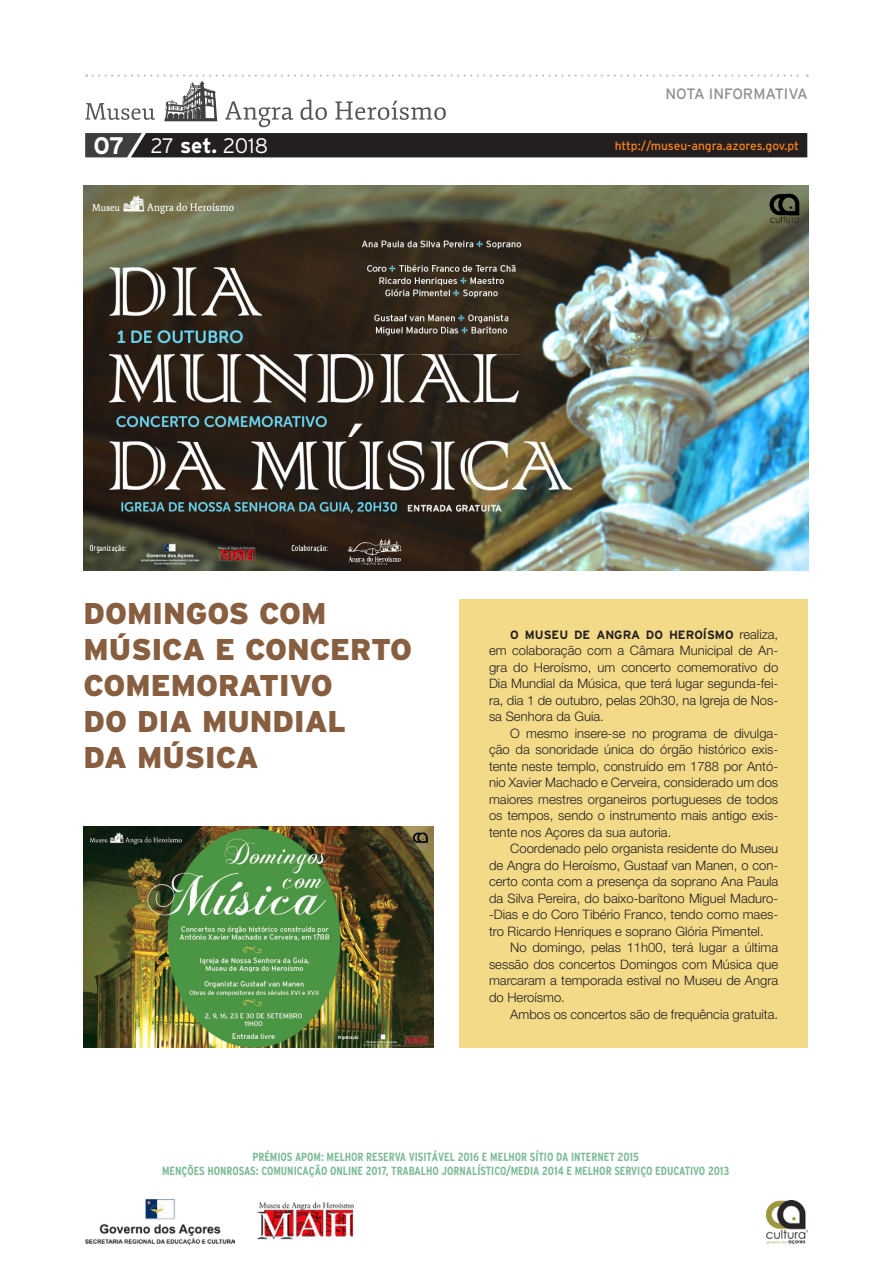
<style>
.page{position:relative;width:893px;height:1263px;background:#fff}
.page>*{position:absolute;margin:0;border:0;box-sizing:border-box;transform-origin:0 0}
.titulo-bd{font:900 30px/36px "Interstate";color:#875f40}
.num{font:700 24px "Interstate";color:#fff}
.Paragraph_Style_1{font:300 21px "Interstate";letter-spacing:-.01em;color:#fff}
.Paragraph_Style_1-2{font:15px "Interstate";color:#8d8f92}
.txt-tab{font:300 13.05px/16.5px "Helvetica Neue LT Std";color:#231f20;text-align:justify}
.Paragraph_Style_1-3{font:12px "Interstate";color:#fd841b}
.txt-tab-2{font:700 12px "Interstate";color:#231f20}
.Paragraph_Style_1-4{font:700 condensed 11.85px/13.5px "Interstate";letter-spacing:-.005em;color:#7dbb96;text-align:center}
.s1{font-weight:700}
.s2{font-family:"Helvetica Neue LT Std";font-weight:300;font-size:13.05px}
</style>
<div class="page">
<img style="left:84px;top:185px;width:724px;height:385px">
<img style="left:85px;top:1199px;width:149px;height:45px">
<img style="left:766px;top:1200px;width:41px;height:43px">
<img style="left:257px;top:1202px;width:97px;height:38px">
<svg style="left:85px;top:133px;width:722px;height:24px;background:#262223"></svg>
<svg style="left:85px;top:75px;width:723px;height:52px"></svg>
<div style="left:459px;top:599px;width:349px;height:449px;background:#f3da89"></div>
<img style="left:84px;top:827px;width:350px;height:221px">
<p class="Paragraph_Style_1-2" style="left:666px;top:85px;width:144px">NOTA INFORMATIVA</p>
<p class="num" style="left:94px;top:132px;width:32px">07</p>
<p class="Paragraph_Style_1-3" style="left:615px;top:139px;width:186px">http://museu-angra.azores.gov.pt</p>
<p class="Paragraph_Style_1" style="left:151px;top:134px;width:119px">27 <span class="s1">set.</span> 2018</p>
<p class="titulo-bd" style="left:84px;top:595px;width:330px">DOMINGOS COM<br>MÚSICA E CONCERTO<br>COMEMORATIVO<br>DO DIA MUNDIAL</p>
<p class="titulo-bd" style="left:84px;top:739px;width:177px">DA MÚSICA</p>
<p class="txt-tab-2" style="left:510px;top:628px;width:269px">O MUSEU DE ANGRA DO HEROÍSMO <span class="s2">realiza,</span></p>
<p class="txt-tab" style="left:489px;top:642px;width:291px">em colaboração com a Câmara Municipal de An&shy;gra do Heroísmo, um concerto comemorativo do Dia Mundial da Música, que terá lugar segunda-fei&shy;ra, dia 1 de outubro, pelas 20h30, na Igreja de Nos&shy;sa Senhora da Guia.</p>
<p class="txt-tab" style="left:489px;top:725px;width:291px;text-indent:21px">O mesmo insere-se no programa de divulga&shy;ção da sonoridade única do órgão histórico exis&shy;tente neste templo, construído em 1788 por Antó&shy;nio Xavier Machado e Cerveira, considerado um dos maiores mestres organeiros portugueses de todos os tempos, sendo o instrumento mais antigo exis&shy;tente nos Açores da sua autoria.</p>
<p class="txt-tab" style="left:489px;top:840px;width:291px;text-indent:21px">Coordenado pelo organista residente do Museu de Angra do Heroísmo, Gustaaf van Manen, o con&shy;certo conta com a presença da soprano Ana Paula da Silva Pereira, do baixo-barítono Miguel Maduro--Dias e do Coro Tibério Franco, tendo como maes&shy;tro Ricardo Henriques e soprano Glória Pimentel.</p>
<p class="txt-tab" style="left:489px;top:939px;width:291px;text-indent:21px">No domingo, pelas 11h00, terá lugar a última sessão dos concertos Domingos com Música que marcaram a temporada estival no Museu de Angra do Heroísmo.</p>
<p class="txt-tab" style="left:510px;top:1005px;width:269px">Ambos os concertos são de frequência gratuita.</p>
<p class="Paragraph_Style_1-4" style="left:162px;top:1150px;width:569px">PRÉMIOS APOM: MELHOR RESERVA VISITÁVEL 2016 E MELHOR SÍTIO DA INTERNET 2015<br>MENÇÕES HONROSAS: COMUNICAÇÃO ONLINE 2017, TRABALHO JORNALÍSTICO/MEDIA 2014 E MELHOR SERVIÇO EDUCATIVO 2013</p>
</div>
